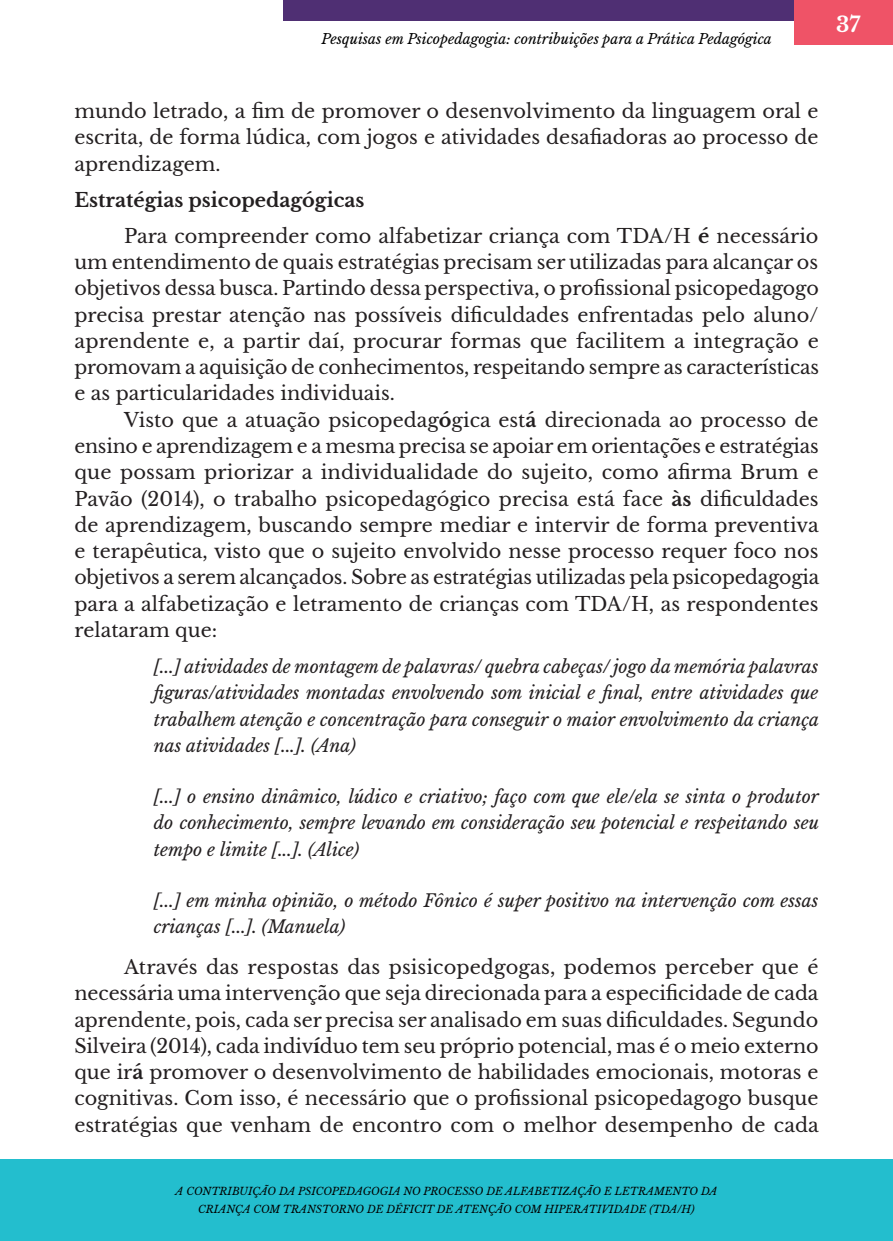
<style>
.page{position:relative;width:893px;height:1241px;background:#fff}
.page>*{position:absolute;margin:0;border:0;box-sizing:border-box;transform-origin:0 0}
.t1{font:700 21px "Libre Baskerville";color:#fff}
.t2{font:19.25px/26.2px "Libre Baskerville";color:#231f20;text-align:justify}
.t3{font:italic 17.5px/26.2px "Libre Baskerville";color:#231f20;text-align:justify}
.t4{font:italic 14px "Libre Baskerville";color:#000}
.t5{font:italic 10.5px/17.5px "Libre Baskerville";color:#000;text-align:center}
.s1{font-weight:700}
</style>
<div class="page">
<div style="left:283px;top:0;width:512px;height:21px;background:#4f2f73"></div>
<div style="left:795px;top:0;width:98px;height:44px;background:#ef5367"></div>
<div style="left:0;top:1158px;width:893px;height:82px;background:#23bece"></div>
<p class="t4" style="left:322px;top:31px;width:452px">Pesquisas em Psicopedagogia: contribuições para a Prática Pedagógica</p>
<p class="t1" style="left:836px;top:11px;width:26px">37</p>
<p class="t2" style="left:74px;top:98px;width:746px">mundo letrado, a fim de promover o desenvolvimento da linguagem oral e escrita, de forma lúdica, com jogos e atividades desafiadoras ao processo de aprendizagem.</p>
<p class="t2" style="left:124px;top:182px;width:696px;line-height:36.2px;text-indent:-50px"><span class="s1">Estratégias psicopedagógicas<br></span>Para compreender como alfabetizar criança com TDA/H <span class="s1">é</span> necessário</p>
<p class="t2" style="left:74px;top:249px;width:746px">um entendimento de quais estratégias precisam ser utilizadas para alcançar os objetivos dessa busca. Partindo dessa perspectiva, o profissional psicopedagogo precisa prestar atenção nas possíveis dificuldades enfrentadas pelo aluno/ aprendente e, a partir daí, procurar formas que facilitem a integração e promovam a aquisição de conhecimentos, respeitando sempre as características e as particularidades individuais.</p>
<p class="t2" style="left:74px;top:407px;width:746px;text-indent:50px">Visto que a atuação psicopedag<span class="s1">ó</span>gica est<span class="s1">á</span> direcionada ao processo de ensino e aprendizagem e a mesma precisa se apoiar em orientações e estratégias que possam priorizar a individualidade do sujeito, como afirma Brum e Pavão (2014), o trabalho psicopedagógico precisa está face <span class="s1">às</span> dificuldades de aprendizagem, buscando sempre mediar e intervir de forma preventiva e terapêutica, visto que o sujeito envolvido nesse processo requer foco nos objetivos a serem alcançados. Sobre as estratégias utilizadas pela psicopedagogia para a alfabetização e letramento de crianças com TDA/H, as respondentes relataram que:</p>
<p class="t3" style="left:154px;top:653px;width:667px">[...] atividades de montagem de palavras/ quebra cabeças/ jogo da memória palavras figuras/atividades montadas envolvendo som inicial e final, entre atividades que trabalhem atenção e concentração para conseguir o maior envolvimento da criança nas atividades [...]. (Ana)</p>
<p class="t3" style="left:154px;top:783px;width:667px">[...] o ensino dinâmico, lúdico e criativo; faço com que ele/ela se sinta o produtor do conhecimento, sempre levando em consideração seu potencial e respeitando seu tempo e limite [...]. (Alice)</p>
<p class="t3" style="left:154px;top:887px;width:666px">[...] em minha opinião, o método Fônico é super positivo na intervenção com essas crianças [...]. (Manuela)</p>
<p class="t2" style="left:74px;top:953px;width:746px;text-indent:50px">Através das respostas das psisicopedgogas, podemos perceber que é necessária uma intervenção que seja direcionada para a especificidade de cada aprendente, pois, cada ser precisa ser analisado em suas dificuldades. Segundo Silveira (2014), cada indiv<span class="s1">í</span>duo tem seu próprio potencial, mas é o meio externo que ir<span class="s1">á</span> promover o desenvolvimento de habilidades emocionais, motoras e cognitivas. Com isso, é necessário que o profissional psicopedagogo busque estratégias que venham de encontro com o melhor desempenho de cada</p>
<p class="t5" style="left:176px;top:1182px;width:543px">A CONTRIBUIÇÃO DA PSICOPEDAGOGIA NO PROCESSO DE ALFABETIZAÇÃO E LETRAMENTO DA<br>CRIANÇA COM TRANSTORNO DE DÉFICIT DE ATENÇÃO COM HIPERATIVIDADE (TDA/H)</p>
</div>
